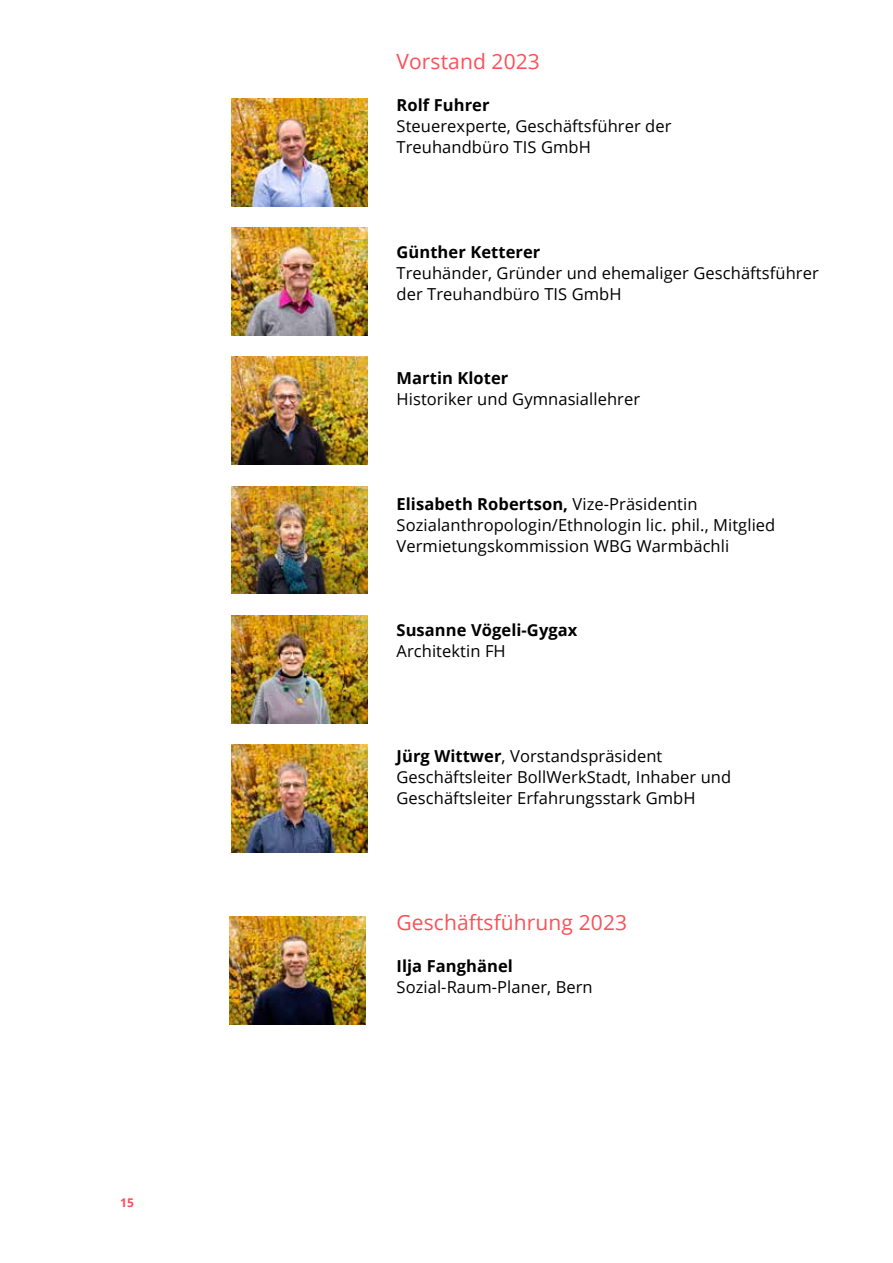
<style>
.page{position:relative;width:893px;height:1263px;background:#fff}
.page>*{position:absolute;margin:0;border:0;box-sizing:border-box;transform-origin:0 0}
.t1{font:21px "Open Sans";letter-spacing:.005em;color:#fb5058}
.t2{font:16.5px/21px "Open Sans";letter-spacing:.005em;color:#000}
.t3{font:700 16.5px "Open Sans";letter-spacing:.005em;color:#000}
.t4{font:700 12px "Open Sans";color:#fb5058}
.s1{font-weight:700}
</style>
<div class="page">
<img style="left:231px;top:98px;width:136px;height:108px">
<img style="left:231px;top:228px;width:136px;height:107px">
<img style="left:231px;top:357px;width:136px;height:108px">
<img style="left:231px;top:486px;width:136px;height:108px">
<img style="left:231px;top:615px;width:136px;height:108px">
<img style="left:231px;top:744px;width:136px;height:108px">
<img style="left:230px;top:917px;width:136px;height:108px">
<p class="t4" style="left:120px;top:1194px;width:15px">15</p>
<p class="t1" style="left:396px;top:47px;width:145px">Vorstand 2023</p>
<p class="t3" style="left:396px;top:94px;width:95px">Rolf Fuhrer</p>
<p class="t2" style="left:396px;top:115px;width:276px">Steuerexperte, Geschäftsführer der<br>Treuhandbüro TIS GmbH</p>
<p class="t3" style="left:396px;top:241px;width:145px">Günther Ketterer</p>
<p class="t2" style="left:396px;top:262px;width:424px">Treuhänder, Gründer und ehemaliger Geschäftsführer der Treuhandbüro TIS GmbH</p>
<p class="t3" style="left:396px;top:367px;width:113px">Martin Kloter</p>
<p class="t2" style="left:396px;top:388px;width:245px">Historiker und Gymnasiallehrer</p>
<p class="t2" style="left:396px;top:493px;width:380px"><span class="s1">Elisabeth Robertson,</span> Vize-Präsidentin<br>Sozialanthropologin/Ethnologin lic. phil., Mitglied<br>Vermietungskommission WBG Warmbächli</p>
<p class="t3" style="left:396px;top:619px;width:182px">Susanne Vögeli-Gygax</p>
<p class="t2" style="left:396px;top:640px;width:111px">Architektin FH</p>
<p class="t2" style="left:396px;top:745px;width:336px"><span class="s1">Jürg Wittwer</span>, Vorstandspräsident<br>Geschäftsleiter BollWerkStadt, Inhaber und<br>Geschäftsleiter Erfahrungsstark GmbH</p>
<p class="t1" style="left:396px;top:908px;width:232px">Geschäftsführung 2023</p>
<p class="t3" style="left:396px;top:955px;width:118px">Ilja Fanghänel</p>
<p class="t2" style="left:396px;top:976px;width:198px">Sozial-Raum-Planer, Bern</p>
</div>
